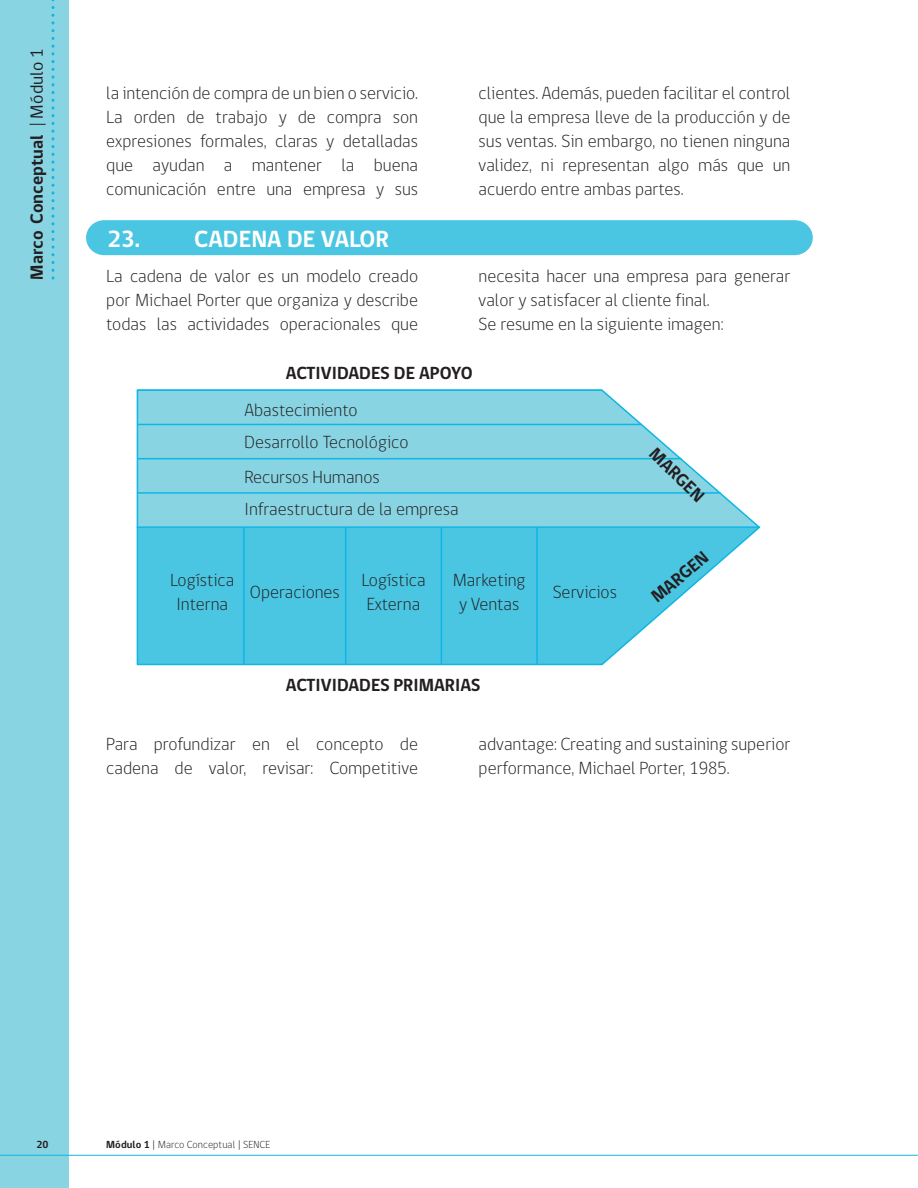
<style>
.page{position:relative;width:918px;height:1188px;background:#fff}
.page>*{position:absolute;margin:0;border:0;box-sizing:border-box;transform-origin:0 0}
.t1{font:700 24px "gob CL";color:#fff}
.t2{font:300 18px/24px "gob CL";color:#231f20}
.t3{font:700 18px "gob CL";color:#231f20}
.t4{font:300 10.5px "gob CL";letter-spacing:.005em;color:#231f20}
.t5{font:700 10.5px "gob CL";color:#231f20}
.s1{font-weight:400}
.s2{font-weight:700}
</style>
<div class="page">
<div style="left:0;top:0;width:69px;height:1188px;background:#88d4e2"></div>
<hr style="left:0;top:1155px;width:918px;height:1px;background:#0db6e5">
<svg style="left:51px;top:0;width:3px;height:278px"></svg>
<div style="left:86px;top:220px;width:727px;height:35px;background:#4ac6e2"></div>
<svg style="left:136px;top:529px;width:623px;height:137px;fill:#4ac6e2"></svg>
<svg style="left:136px;top:389px;width:624px;height:140px;fill:#88d4e2"></svg>
<hr style="left:137px;top:526px;width:622px;height:2px;background:#0db6e5">
<hr style="left:243px;top:528px;width:2px;height:136px;background:#0db6e5">
<hr style="left:345px;top:528px;width:1px;height:136px;background:#0db6e5">
<hr style="left:441px;top:528px;width:1px;height:136px;background:#0db6e5">
<hr style="left:536px;top:528px;width:2px;height:136px;background:#0db6e5">
<hr style="left:138px;top:458px;width:543px;height:1px;background:#0db6e5">
<hr style="left:137px;top:492px;width:583px;height:2px;background:#0db6e5">
<hr style="left:138px;top:424px;width:503px;height:1px;background:#0db6e5">
<hr style="left:137px;top:389px;width:464px;height:2px;background:#0db6e5">
<p class="t3" style="left:24px;top:280px;width:233px;rotate:-90deg">Marco Conceptual <span class="s1">| Módulo 1</span></p>
<p class="t2" style="left:106px;top:82px;width:313px;text-align:justify">la intención de compra de un bien o servicio.<br>La orden de trabajo y de compra son expresiones formales, claras y detalladas que ayudan a mantener la buena comunicación entre una empresa y sus</p>
<p class="t2" style="left:479px;top:82px;width:313px;text-align:justify">clientes. Además, pueden facilitar el control que la empresa lleve de la producción y de sus ventas. Sin embargo, no tienen ninguna validez, ni representan algo más que un acuerdo entre ambas partes.</p>
<h1 class="t1" style="left:107px;top:222px;width:283px">23. CADENA DE VALOR</h1>
<p class="t2" style="left:106px;top:265px;width:313px;text-align:justify">La cadena de valor es un modelo creado por Michael Porter que organiza y describe todas las actividades operacionales que</p>
<p class="t2" style="left:479px;top:265px;width:313px">necesita hacer una empresa para generar valor y satisfacer al cliente final.<br>Se resume en la siguiente imagen:</p>
<p class="t3" style="left:286px;top:360px;width:188px">ACTIVIDADES DE APOYO</p>
<p class="t2" style="left:245px;top:398px;width:114px">Abastecimiento</p>
<p class="t2" style="left:245px;top:425px;width:165px;line-height:34.5px">Desarrollo Tecnológico<br>Recursos Humanos</p>
<p class="t2" style="left:245px;top:497px;width:215px">Infraestructura de la empresa</p>
<p class="t2" style="left:170px;top:569px;width:66px;text-align:center">Logística<br>Interna</p>
<p class="t2" style="left:250px;top:581px;width:92px">Operaciones</p>
<p class="t2" style="left:361px;top:569px;width:66px">Logística<br>Externa</p>
<p class="t2" style="left:453px;top:569px;width:75px;text-align:center">Marketing y Ventas</p>
<p class="t3" style="left:286px;top:672px;width:196px">ACTIVIDADES PRIMARIAS</p>
<p class="t2" style="left:553px;top:581px;width:66px">Servicios</p>
<p class="t3" style="left:661px;top:442px;width:70px;rotate:44deg">MARGEN</p>
<p class="t3" style="left:646px;top:589px;width:70px;rotate:-40deg">MARGEN</p>
<p class="t2" style="left:106px;top:733px;width:313px">Para profundizar en el concepto de cadena de valor, revisar: Competitive</p>
<p class="t2" style="left:479px;top:733px;width:313px">advantage: Creating and sustaining superior performance, Michael Porter, 1985.</p>
<p class="t5" style="left:37px;top:1137px;width:14px">20</p>
<p class="t4" style="left:106px;top:1137px;width:166px"><span class="s2">Módulo 1</span> | Marco Conceptual | SENCE</p>
</div>
